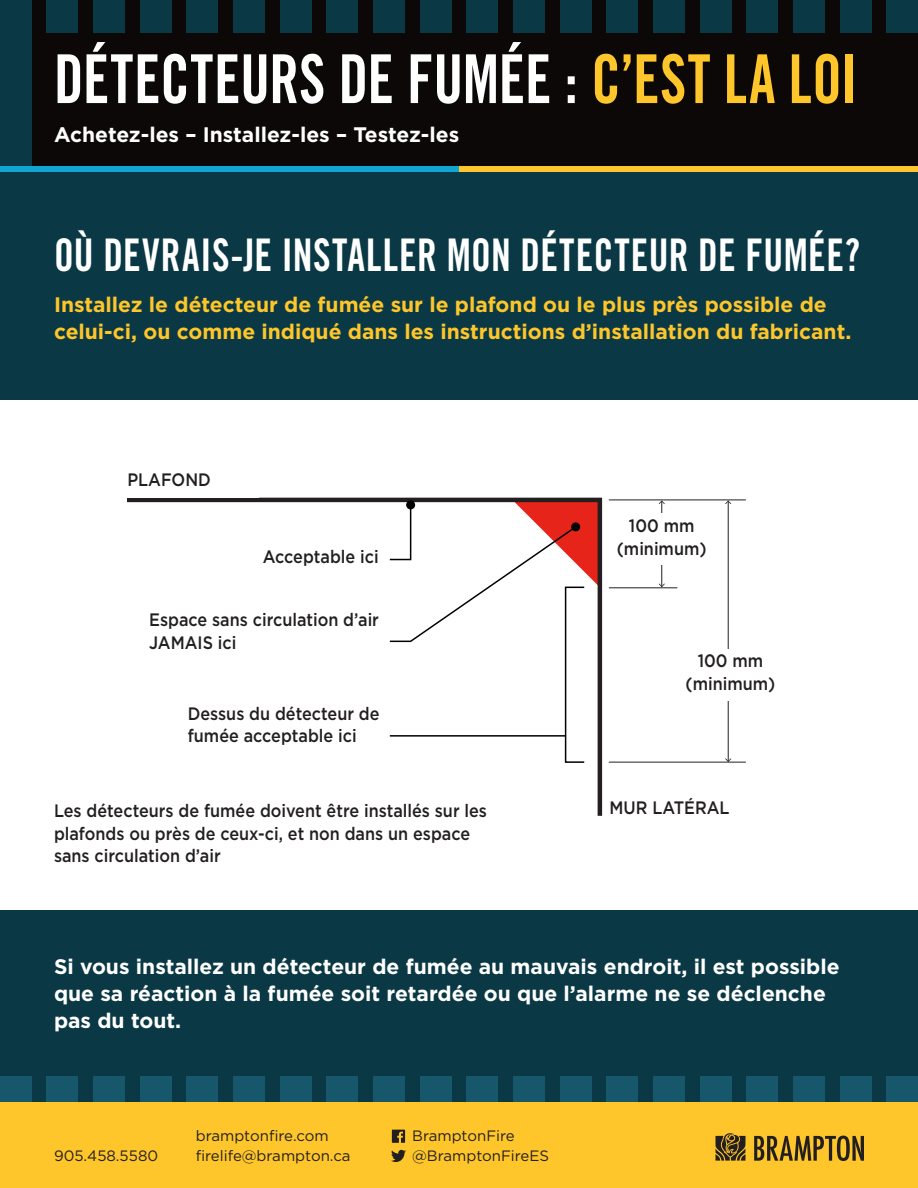
<style>
.page{position:relative;width:918px;height:1188px;background:#0a3945}
.page>*{position:absolute;margin:0;border:0;box-sizing:border-box;transform-origin:0 0}
.t1{font:67.5px "Trade Gothic LT Std Bd Cn 20";color:#fff;scale:.88 1}
.t2{font:45px "Trade Gothic LT Std Bd Cn 20";letter-spacing:.015em;color:#fff;scale:.88 1}
.t3{font:700 21px/27px "Gotham";color:#fff}
.t4{font:700 21px/27px "Gotham";color:#fec62a}
.t5{font:500 18px/22.5px "Gotham";color:#231f20;scale:.9 1}
.t6{font:500 18px/21.6px "Gotham";color:#000;text-align:right}
.t7{font:18px/21.6px "Gotham";color:#000;text-align:center}
.t8{font:15px "Gotham";color:#231f20}
.s1{color:#fec62a}
</style>
<div class="page">
<div style="left:0;top:400px;width:918px;height:510px;background:#fff"></div>
<div style="left:47px;top:1077px;width:31px;height:27px;background:#16576c"></div>
<div style="left:467px;top:1077px;width:31px;height:27px;background:#16576c"></div>
<div style="left:420px;top:1077px;width:31px;height:27px;background:#16576c"></div>
<div style="left:93px;top:1077px;width:32px;height:27px;background:#16576c"></div>
<div style="left:513px;top:1077px;width:32px;height:27px;background:#16576c"></div>
<div style="left:140px;top:1077px;width:31px;height:27px;background:#16576c"></div>
<div style="left:560px;top:1077px;width:31px;height:27px;background:#16576c"></div>
<div style="left:840px;top:1077px;width:31px;height:27px;background:#16576c"></div>
<div style="left:887px;top:1077px;width:31px;height:27px;background:#16576c"></div>
<div style="left:373px;top:1077px;width:32px;height:27px;background:#16576c"></div>
<div style="left:793px;top:1077px;width:32px;height:27px;background:#16576c"></div>
<div style="left:327px;top:1077px;width:31px;height:27px;background:#16576c"></div>
<div style="left:747px;top:1077px;width:31px;height:27px;background:#16576c"></div>
<div style="left:280px;top:1077px;width:31px;height:27px;background:#16576c"></div>
<div style="left:700px;top:1077px;width:31px;height:27px;background:#16576c"></div>
<div style="left:233px;top:1077px;width:32px;height:27px;background:#16576c"></div>
<div style="left:653px;top:1077px;width:32px;height:27px;background:#16576c"></div>
<div style="left:187px;top:1077px;width:31px;height:27px;background:#16576c"></div>
<div style="left:607px;top:1077px;width:31px;height:27px;background:#16576c"></div>
<div style="left:0;top:1077px;width:31px;height:27px;background:#16576c"></div>
<div style="left:0;top:0;width:918px;height:171px;background:#0b0807"></div>
<div style="left:0;top:0;width:31px;height:171px;background:#0a3945"></div>
<div style="left:47px;top:0;width:31px;height:32px;background:#0a3945"></div>
<div style="left:467px;top:0;width:31px;height:32px;background:#0a3945"></div>
<div style="left:420px;top:0;width:31px;height:32px;background:#0a3945"></div>
<div style="left:93px;top:0;width:32px;height:32px;background:#0a3945"></div>
<div style="left:513px;top:0;width:32px;height:32px;background:#0a3945"></div>
<div style="left:140px;top:0;width:31px;height:32px;background:#0a3945"></div>
<div style="left:560px;top:0;width:31px;height:32px;background:#0a3945"></div>
<div style="left:840px;top:0;width:31px;height:32px;background:#0a3945"></div>
<div style="left:887px;top:0;width:31px;height:32px;background:#0a3945"></div>
<div style="left:373px;top:0;width:32px;height:32px;background:#0a3945"></div>
<div style="left:793px;top:0;width:32px;height:32px;background:#0a3945"></div>
<div style="left:327px;top:0;width:31px;height:32px;background:#0a3945"></div>
<div style="left:747px;top:0;width:31px;height:32px;background:#0a3945"></div>
<div style="left:280px;top:0;width:31px;height:32px;background:#0a3945"></div>
<div style="left:700px;top:0;width:31px;height:32px;background:#0a3945"></div>
<div style="left:233px;top:0;width:32px;height:32px;background:#0a3945"></div>
<div style="left:653px;top:0;width:32px;height:32px;background:#0a3945"></div>
<div style="left:187px;top:0;width:31px;height:32px;background:#0a3945"></div>
<div style="left:607px;top:0;width:31px;height:32px;background:#0a3945"></div>
<div style="left:0;top:166px;width:459px;height:5px;background:#10a5d3"></div>
<div style="left:459px;top:166px;width:459px;height:5px;background:#fec62a"></div>
<hr style="left:661px;top:501px;width:1px;height:86px;background:#231f20">
<svg style="left:659px;top:501px;width:6px;height:3px"></svg>
<svg style="left:659px;top:584px;width:6px;height:3px"></svg>
<div style="left:654px;top:513px;width:15px;height:52px;background:#fff"></div>
<hr style="left:728px;top:501px;width:1px;height:260px;background:#231f20">
<svg style="left:725px;top:501px;width:6px;height:3px"></svg>
<svg style="left:725px;top:758px;width:6px;height:4px"></svg>
<hr style="left:609px;top:500px;width:137px;height:1px;background:#231f20">
<hr style="left:609px;top:762px;width:137px;height:1px;background:#231f20">
<hr style="left:609px;top:587px;width:68px;height:1px;background:#231f20">
<div style="left:721px;top:649px;width:15px;height:51px;background:#fff"></div>
<svg style="left:127px;top:497px;width:476px;height:319px"></svg>
<svg style="left:388px;top:500px;width:212px;height:143px"></svg>
<div style="left:565px;top:587px;width:20px;height:176px;border:2px solid #000"></div>
<hr style="left:390px;top:735px;width:176px;height:2px;background:#000">
<div style="left:0;top:1102px;width:918px;height:86px;background:#fec62a"></div>
<svg style="left:391px;top:1150px;width:15px;height:12px"></svg>
<svg style="left:392px;top:1130px;width:13px;height:13px"></svg>
<svg style="left:754px;top:1136px;width:110px;height:25px"></svg>
<svg style="left:716px;top:1133px;width:30px;height:28px"></svg>
<div style="left:122px;top:466px;width:136px;height:32px;background:#fff"></div>
<div style="left:218px;top:543px;width:162px;height:32px;background:#fff"></div>
<div style="left:218px;top:606px;width:162px;height:49px;background:#fff"></div>
<div style="left:196px;top:700px;width:184px;height:49px;background:#fff"></div>
<p class="t1" style="left:54px;top:38px;width:914px">DÉTECTEURS DE FUMÉE : <span class="s1">C’EST LA LOI</span></p>
<p class="t3" style="left:54px;top:121px;width:407px">Achetez-les – Installez-les – Testez-les</p>
<p class="t2" style="left:54px;top:228px;width:918px">OÙ DEVRAIS-JE INSTALLER MON DÉTECTEUR DE FUMÉE?</p>
<p class="t4" style="left:54px;top:290px;width:799px">Installez le détecteur de fumée sur le plafond ou le plus près possible de celui-ci, ou comme indiqué dans les instructions d’installation du fabricant.</p>
<p class="t5" style="left:127px;top:469px;width:94px">PLAFOND</p>
<p class="t7" style="left:127px;top:470px;width:77px">CEILING</p>
<p class="t5" style="left:263px;top:546px;width:130px">Acceptable ici</p>
<p class="t6" style="left:231px;top:547px;width:150px">Acceptable here</p>
<p class="t6" style="left:221px;top:607px;width:160px">“Dead Air Space”</p>
<p class="t5" style="left:149px;top:608px;width:257px">Espace sans circulation d’air<br>JAMAIS ici</p>
<p class="t6" style="left:201px;top:702px;width:179px">Top of smoke alarm ac eptab here</p>
<p class="t5" style="left:188px;top:702px;width:215px">Dessus du détecteur de fumée acceptable ici</p>
<p class="t5" style="left:54px;top:799px;width:483px">Les détecteurs de fumée doivent être installés sur les plafonds ou près de ceux-ci, et non dans un espace sans circulation d’air</p>
<p class="t5" style="left:617px;top:514px;width:101px;text-align:center">100 mm (minimum)</p>
<p class="t7" style="left:612px;top:518px;width:100px">100 mm (minimum)</p>
<p class="t5" style="left:686px;top:649px;width:101px;text-align:center">100 mm (minimum)</p>
<p class="t7" style="left:676px;top:651px;width:47px">30 (max</p>
<p class="t7" style="left:755px;top:673px;width:26px">m)</p>
<p class="t5" style="left:609px;top:796px;width:135px">MUR LATÉRAL</p>
<p class="t7" style="left:610px;top:798px;width:105px">SIDE WALL</p>
<p class="t3" style="left:54px;top:953px;width:787px">Si vous installez un détecteur de fumée au mauvais endroit, il est possible que sa réaction à la fumée soit retardée ou que l’alarme ne se déclenche pas du tout.</p>
<p class="t8" style="left:196px;top:1127px;width:134px">bramptonfire.com</p>
<p class="t8" style="left:54px;top:1146px;width:106px">905.458.5580</p>
<p class="t8" style="left:196px;top:1146px;width:156px">firelife@brampton.ca</p>
<p class="t8" style="left:412px;top:1127px;width:104px">BramptonFire</p>
<p class="t8" style="left:412px;top:1146px;width:138px">@BramptonFireES</p>
</div>
